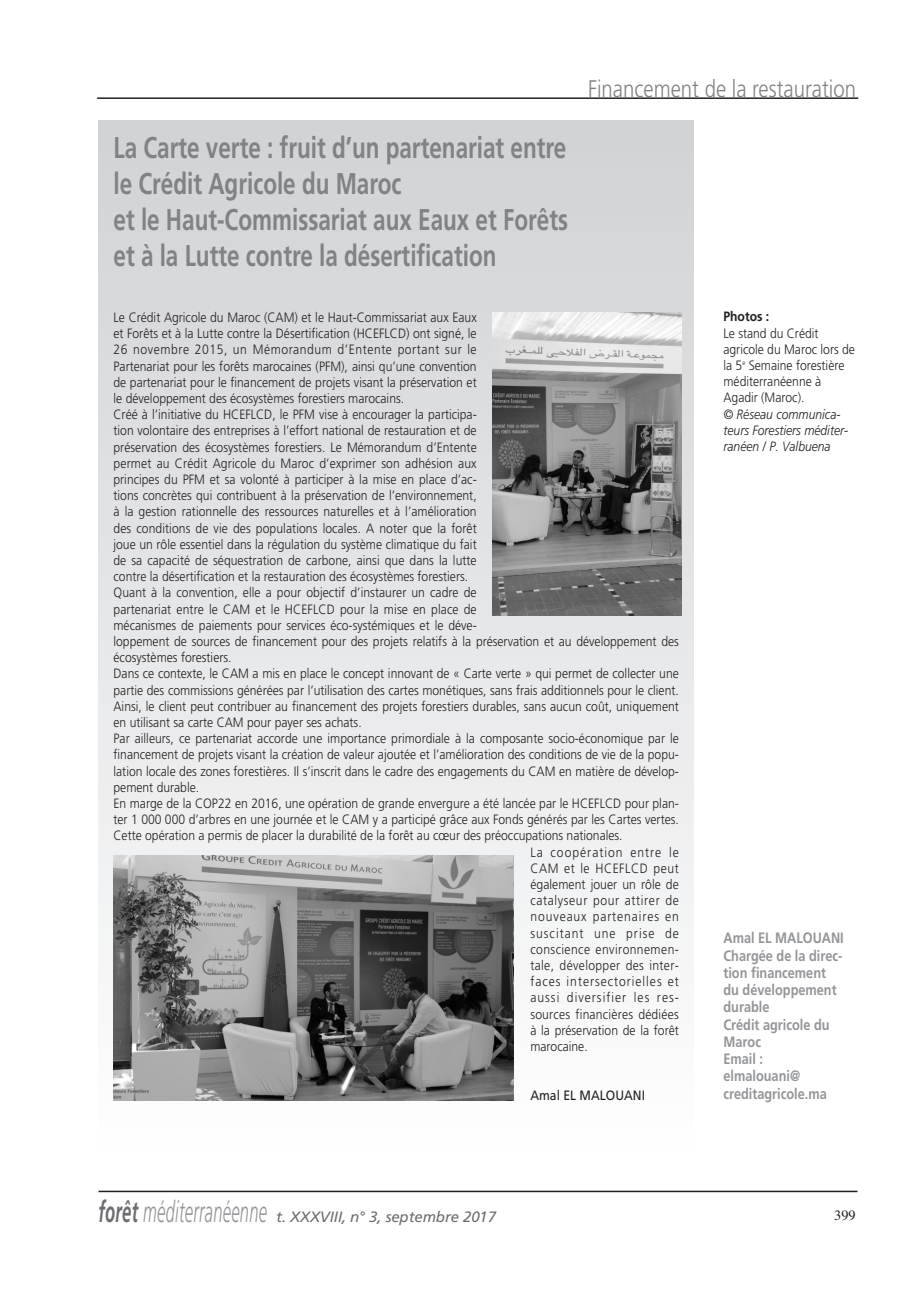
<style>
.page{position:relative;width:920px;height:1290px;background:#fff}
.page>*{position:absolute;margin:0;border:0;box-sizing:border-box;transform-origin:0 0}
.t1{font:700 30px/36px "Frutiger";color:#808285;scale:.75 1}
.t2{font:300 24px "Frutiger";color:#808285;scale:.85 1}
.t3{font:700 15px/17.2px "Frutiger";color:#939598;scale:.85 1}
.t4{font:italic 15px "Frutiger";letter-spacing:-.005em;color:#6c6d70}
.t5{font:14.25px "Times";color:#231f20}
.t6{font:300 13.5px/16.2px "Frutiger";color:#231f20;scale:.9 1}
.t7{font:300 13.5px "Frutiger";letter-spacing:.045em;color:#231f20;scale:.9 1}
.t8{font:italic 300 13.5px/16.2px "Frutiger";color:#231f20;scale:.9 1}
.t9{font:300 13.5px "Frutiger";letter-spacing:.085em;color:#231f20;scale:.9 1}
.t10{font:300 13.5px "Frutiger";letter-spacing:.08em;color:#231f20;scale:.9 1}
.t11{font:300 13.5px "Frutiger";letter-spacing:.02em;color:#231f20;scale:.9 1}
.t12{font:300 13.5px "Frutiger";letter-spacing:.03em;color:#231f20;scale:.9 1}
.t13{font:300 13.5px "Frutiger";letter-spacing:.05em;color:#231f20;scale:.9 1}
.t14{font:300 13.5px "Frutiger";letter-spacing:.035em;color:#231f20;scale:.9 1}
.t15{font:300 13.5px "Frutiger";letter-spacing:.075em;color:#231f20;scale:.9 1}
.t16{font:13.5px "Frutiger";color:#231f20;scale:.9 1}
.t17{font:700 13.5px "Frutiger";color:#231f20;scale:.9 1}
.s1{font-weight:700;font-size:29.7px}
.s2{font-weight:300;font-size:29.7px;color:#939598}
</style>
<div class="page">
<hr style="left:99px;top:1191px;width:758px;height:1px;background:#231f20">
<hr style="left:97px;top:97px;width:761px;height:2px;background:#231f20">
<div style="left:99px;top:120px;width:595px;height:1029px;background:linear-gradient(to bottom,#d1d2d5,#fbfbfb)"></div>
<img style="left:114px;top:855px;width:399px;height:245px">
<img style="left:493px;top:312px;width:189px;height:303px">
<h1 class="t1" style="left:114px;top:129px;width:608px">La Carte verte : fruit d’un partenariat entre le Crédit Agricole du Maroc<br>et le Haut-Commissariat aux Eaux et Forêts et à la Lutte contre la désertification</h1>
<h2 class="t2" style="left:588px;top:75px;width:317px">Financement de la restauration</h2>
<p class="t6" style="left:114px;top:309px;width:405px">Le Crédit Agricole du Maroc (CAM) et le Haut-Commissariat aux Eaux</p>
<p class="t6" style="left:114px;top:325px;width:405px">et Forêts et à la Lutte contre la Désertification (HCEFLCD) ont signé, le</p>
<p class="t7" style="left:114px;top:342px;width:405px">26 novembre 2015, un Mémorandum d’Entente portant sur le</p>
<p class="t6" style="left:114px;top:358px;width:405px">Partenariat pour les forêts marocaines (PFM), ainsi qu’une convention</p>
<p class="t6" style="left:114px;top:374px;width:405px">de partenariat pour le financement de projets visant la préservation et</p>
<p class="t6" style="left:114px;top:390px;width:324px">le développement des écosystèmes forestiers marocains.</p>
<p class="t6" style="left:114px;top:406px;width:405px">Créé à l’initiative du HCEFLCD, le PFM vise à encourager la participa-</p>
<p class="t6" style="left:114px;top:422px;width:405px">tion volontaire des entreprises à l’effort national de restauration et de</p>
<p class="t6" style="left:114px;top:439px;width:405px">préservation des écosystèmes forestiers. Le Mémorandum d’Entente</p>
<p class="t6" style="left:114px;top:455px;width:405px">permet au Crédit Agricole du Maroc d’exprimer son adhésion aux</p>
<p class="t6" style="left:114px;top:471px;width:405px">principes du PFM et sa volonté à participer à la mise en place d’ac-</p>
<p class="t6" style="left:114px;top:487px;width:405px">tions concrètes qui contribuent à la préservation de l’environnement,</p>
<p class="t6" style="left:114px;top:503px;width:405px">à la gestion rationnelle des ressources naturelles et à l’amélioration</p>
<p class="t6" style="left:114px;top:520px;width:405px">des conditions de vie des populations locales. A noter que la forêt</p>
<p class="t6" style="left:114px;top:536px;width:405px">joue un rôle essentiel dans la régulation du système climatique du fait</p>
<p class="t6" style="left:114px;top:552px;width:405px">de sa capacité de séquestration de carbone, ainsi que dans la lutte</p>
<p class="t6" style="left:114px;top:568px;width:395px">contre la désertification et la restauration des écosystèmes forestiers.</p>
<p class="t6" style="left:114px;top:584px;width:405px">Quant à la convention, elle a pour objectif d’instaurer un cadre de</p>
<p class="t6" style="left:114px;top:601px;width:405px">partenariat entre le CAM et le HCEFLCD pour la mise en place de</p>
<p class="t6" style="left:114px;top:617px;width:405px">mécanismes de paiements pour services éco-systémiques et le déve-</p>
<p class="t6" style="left:114px;top:633px;width:630px">loppement de sources de financement pour des projets relatifs à la préservation et au développement des</p>
<p class="t6" style="left:114px;top:649px;width:133px">écosystèmes forestiers.</p>
<p class="t6" style="left:114px;top:665px;width:630px">Dans ce contexte, le CAM a mis en place le concept innovant de « Carte verte » qui permet de collecter une</p>
<p class="t6" style="left:114px;top:682px;width:630px">partie des commissions générées par l’utilisation des cartes monétiques, sans frais additionnels pour le client.</p>
<p class="t6" style="left:114px;top:698px;width:630px">Ainsi, le client peut contribuer au financement des projets forestiers durables, sans aucun coût, uniquement</p>
<p class="t6" style="left:114px;top:714px;width:277px">en utilisant sa carte CAM pour payer ses achats.</p>
<p class="t6" style="left:114px;top:730px;width:630px">Par ailleurs, ce partenariat accorde une importance primordiale à la composante socio-économique par le</p>
<p class="t6" style="left:114px;top:746px;width:630px">financement de projets visant la création de valeur ajoutée et l’amélioration des conditions de vie de la popu-</p>
<p class="t6" style="left:114px;top:763px;width:630px">lation locale des zones forestières. Il s’inscrit dans le cadre des engagements du CAM en matière de dévelop-</p>
<p class="t6" style="left:114px;top:779px;width:97px">pement durable.</p>
<p class="t6" style="left:114px;top:795px;width:630px">En marge de la COP22 en 2016, une opération de grande envergure a été lancée par le HCEFLCD pour plan-</p>
<p class="t6" style="left:114px;top:811px;width:630px">ter 1 000 000 d’arbres en une journée et le CAM y a participé grâce aux Fonds générés par les Cartes vertes.</p>
<p class="t6" style="left:114px;top:827px;width:567px">Cette opération a permis de placer la durabilité de la forêt au cœur des préoccupations nationales.</p>
<p class="t9" style="left:530px;top:844px;width:166px">La coopération entre le</p>
<p class="t7" style="left:530px;top:860px;width:166px">CAM et le HCEFLCD peut</p>
<p class="t6" style="left:530px;top:876px;width:166px">également jouer un rôle de</p>
<p class="t13" style="left:530px;top:893px;width:166px">catalyseur pour attirer de</p>
<p class="t15" style="left:530px;top:909px;width:166px">nouveaux partenaires en</p>
<p class="t10" style="left:530px;top:925px;width:166px">suscitant une prise de</p>
<p class="t14" style="left:530px;top:941px;width:166px">conscience environnemen-</p>
<p class="t12" style="left:530px;top:958px;width:166px">tale, développer des inter-</p>
<p class="t10" style="left:530px;top:974px;width:166px">faces intersectorielles et</p>
<p class="t9" style="left:530px;top:990px;width:166px">aussi diversifier les res-</p>
<p class="t11" style="left:530px;top:1006px;width:166px">sources financières dédiées</p>
<p class="t6" style="left:530px;top:1022px;width:166px">à la préservation de la forêt</p>
<p class="t6" style="left:530px;top:1038px;width:65px">marocaine.</p>
<p class="t16" style="left:530px;top:1087px;width:129px">Amal EL MALOUANI</p>
<p class="t4" style="left:99px;top:1208px;width:399px"><span class="s1">forêt</span> <span class="s2">méditerranéenne</span> t. XXXVIII, n° 3, septembre 2017</p>
<p class="t17" style="left:723px;top:309px;width:52px">Photos :</p>
<p class="t6" style="left:723px;top:325px;width:148px">Le stand du Crédit agricole du Maroc lors de la 5<sup>e</sup> Semaine forestière méditerranéenne à<br>Agadir (Maroc).</p>
<p class="t8" style="left:723px;top:406px;width:140px">© Réseau communica&shy;teurs Forestiers méditer&shy;ranéen / P. Valbuena</p>
<p class="t3" style="left:723px;top:929px;width:143px">Amal EL MALOUANI<br>Chargée de la direc&shy;tion financement du développement durable<br>Crédit agricole du<br>Maroc<br>Email :<br>elmalouani@ creditagricole.ma</p>
<p class="t5" style="left:834px;top:1202px;width:23px">399</p>
</div>
